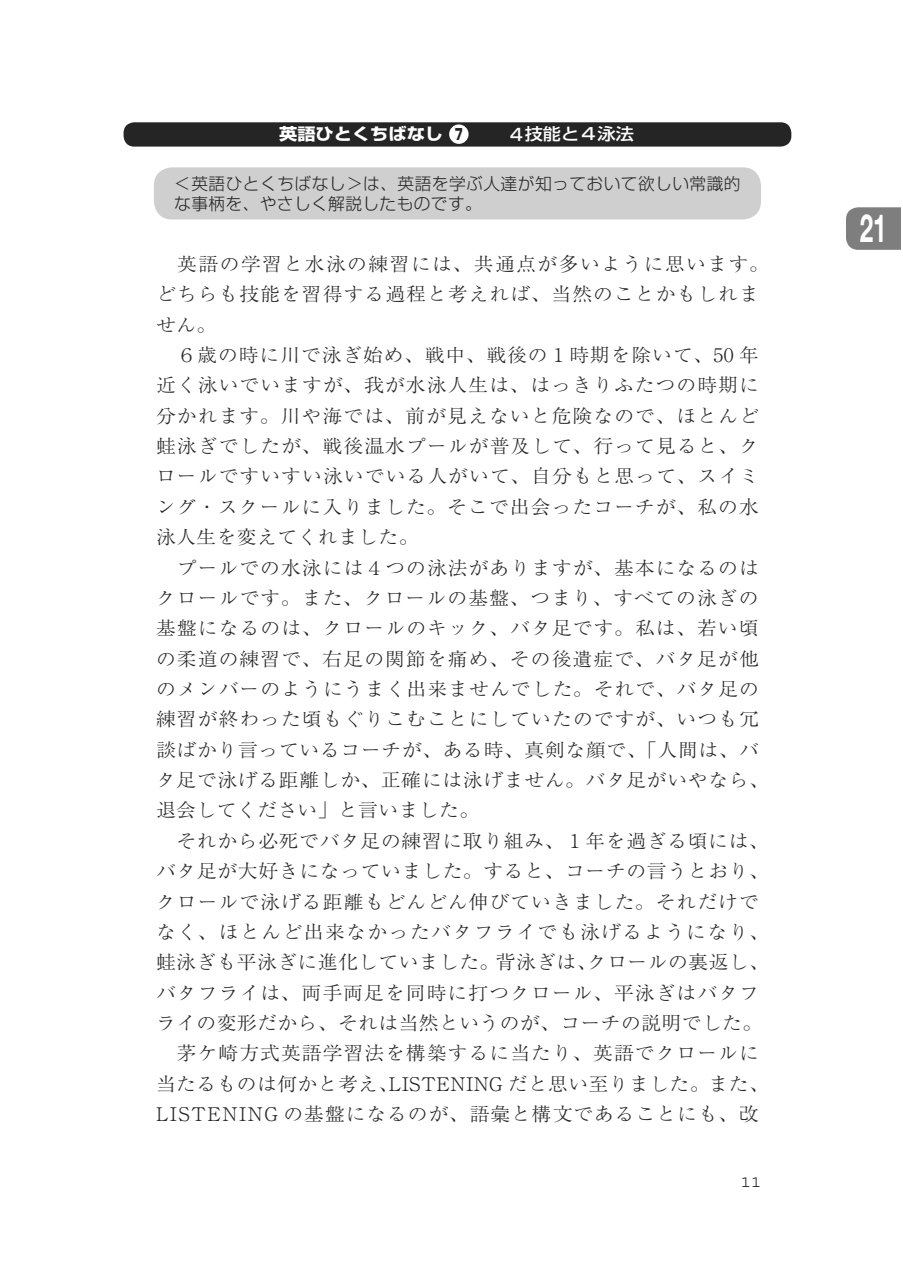
<style>
.page{position:relative;width:903px;height:1276px;background:#fff}
.page>*{position:absolute;margin:0;border:0;box-sizing:border-box;transform-origin:0 0}
.t1{font:38.85px "Helvetica LT Std Fractions Bd";color:#fff;scale:.63 1}
.t2{font:18.72px/30.3px "Ryumin Pro Light 90 msp RKSJ H";letter-spacing:.055em;color:#252525;scale:1.05 1}
.t3{font:16.62px/19.8px "Shin Go Pro Light 90 msp RKSJ H";letter-spacing:.03em;color:#252525}
.t4{font:16.62px "Courier Std";color:#252525}
.t5{font:16.45px "Shin Go Pro Bold 90 msp RKSJ H";color:#fff;scale:1.11 1}
.s1{font-family:"Shin Go Pro Ultra 90 msp RKSJ H";font-size:15.22px;color:#252525}
.s2{font-size:16.62px}
.s3{font-family:"Shin Go Pro Medium 90 msp RKSJ H";font-size:16.62px}
.s4{font-family:"Shin Go Pro Medium 90 msp RKSJ H"}
</style>
<div class="page">
<div style="left:154px;top:167px;width:607px;height:52px;background:#cfcfcf;border-radius:18px"></div>
<div style="left:124px;top:122px;width:667px;height:25px;background:#252525;border-radius:11px"></div>
<div style="left:449px;top:124px;width:20px;height:20px;background:#fff;border-radius:50%"></div>
<svg style="left:846px;top:207px;width:55px;height:43px;background:#828282"></svg>
<p class="t5" style="left:279px;top:128px;width:321px">英語ひとくちばなし <span class="s1">7</span> <span class="s2">　　</span><span class="s3">４</span><span class="s4">技能と４泳法</span></p>
<p class="t3" style="left:174px;top:176px;width:568px">＜英語ひとくちばなし＞は、英語を学ぶ人達が知っておいて欲しい常識的な事柄を、やさしく解説したものです。</p>
<p class="t2" style="left:156px;top:251px;width:585px">　英語の学習と水泳の練習には、共通点が多いように思います。どちらも技能を習得する過程と考えれば、当然のことかもしれません。<br>　６歳の時に川で泳ぎ始め、戦中、戦後の１時期を除いて、50 年近く泳いでいますが、我が水泳人生は、はっきりふたつの時期に分かれます。川や海では、前が見えないと危険なので、ほとんど蛙泳ぎでしたが、戦後温水プールが普及して、行って見ると、クロールですいすい泳いでいる人がいて、自分もと思って、スイミング・スクールに入りました。そこで出会ったコーチが、私の水泳人生を変えてくれました。<br>　プールでの水泳には４つの泳法がありますが、基本になるのはクロールです。また、クロールの基盤、つまり、すべての泳ぎの基盤になるのは、クロールのキック、バタ足です。私は、若い頃の柔道の練習で、右足の関節を痛め、その後遺症で、バタ足が他のメンバーのようにうまく出来ませんでした。それで、バタ足の練習が終わった頃もぐりこむことにしていたのですが、いつも冗談ばかり言っているコーチが、ある時、真剣な顔で、「人間は、バタ足で泳げる距離しか、正確には泳げません。バタ足がいやなら、退会してください」と言いました。<br>　それから必死でバタ足の練習に取り組み、１年を過ぎる頃には、バタ足が大好きになっていました。すると、コーチの言うとおり、クロールで泳げる距離もどんどん伸びていきました。それだけでなく、ほとんど出来なかったバタフライでも泳げるようになり、蛙泳ぎも平泳ぎに進化していました。背泳ぎは、クロールの裏返し、バタフライは、両手両足を同時に打つクロール、平泳ぎはバタフライの変形だから、それは当然というのが、コーチの説明でした。　茅ケ崎方式英語学習法を構築するに当たり、英語でクロールに当たるものは何かと考え、LISTENING だと思い至りました。また、<br>LISTENING の基盤になるのが、語彙と構文であることにも、改</p>
<p class="t4" style="left:741px;top:1171px;width:22px">11</p>
<h1 class="t1" style="left:860px;top:206px;width:44px">21</h1>
</div>
